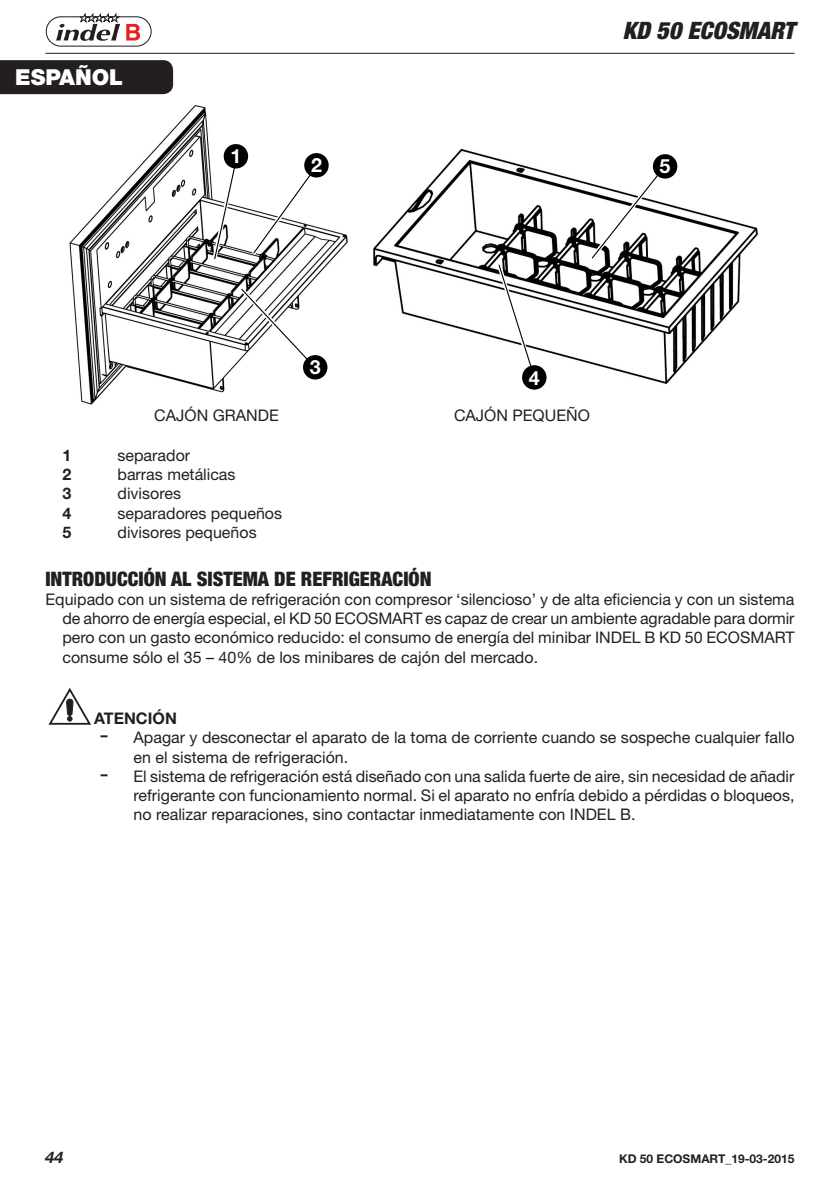
<style>
.page{position:relative;width:840px;height:1191px;background:#fff}
.page>*{position:absolute;margin:0;border:0;box-sizing:border-box;transform-origin:0 0}
.t1{font:italic 900 condensed 24px "Helvetica Neue LT Std";color:#231f20}
.t2{font:900 22px "Helvetica Neue LT Std";letter-spacing:-.005em;color:#fff}
.t3{font:900 condensed 20px "Helvetica Neue LT Std";color:#231f20}
.t4{font:700 19.6px "Helvetica Neue LT Std";color:#fff}
.t5{font:16px/19.2px "Helvetica Neue LT Std";color:#231f20;text-align:justify}
.t6{font:700 16px "Helvetica Neue LT Std";color:#231f20}
.t7{font:italic 700 16px "Helvetica Neue LT Std";color:#231f20}
.t8{font:700 12px "Helvetica Neue LT Std";color:#231f20}
.s1{font-size:24px}
</style>
<div class="page">
<svg style="left:45px;top:52px;width:750px;height:2px"></svg>
<hr style="left:45px;top:53px;width:749px;height:1px;background:#231f20">
<div style="left:46px;top:16px;width:105px;height:31px;border:1px solid #231f20;border-radius:15px"></div>
<svg style="left:56px;top:13px;width:84px;height:28px"></svg>
<svg style="left:0;top:69px;width:174px;height:26px"></svg>
<div style="left:0;top:60px;width:173px;height:34px;background:#231f20"></div>
<svg style="left:48px;top:687px;width:43px;height:38px"></svg>
<img style="left:69px;top:105px;width:279px;height:300px">
<img style="left:373px;top:148px;width:385px;height:242px">
<svg style="left:248px;top:160px;width:74px;height:99px"></svg>
<svg style="left:236px;top:283px;width:84px;height:90px"></svg>
<svg style="left:586px;top:161px;width:83px;height:102px"></svg>
<svg style="left:494px;top:260px;width:44px;height:122px"></svg>
<div style="left:304px;top:153px;width:24px;height:24px;background:#000;border-radius:50%"></div>
<div style="left:303px;top:355px;width:24px;height:24px;background:#000;border-radius:50%"></div>
<div style="left:652px;top:154px;width:25px;height:25px;background:#000;border-radius:50%"></div>
<div style="left:522px;top:365px;width:24px;height:24px;background:#000;border-radius:50%"></div>
<svg style="left:209px;top:152px;width:32px;height:112px"></svg>
<div style="left:223px;top:144px;width:25px;height:24px;background:#000;border-radius:50%"></div>
<h2 class="t2" style="left:15px;top:64px;width:109px">ESPAÑOL</h2>
<p class="t4" style="left:230px;top:144px;width:12px">1</p>
<p class="t4" style="left:311px;top:153px;width:12px">2</p>
<h1 class="t1" style="left:622px;top:16px;width:173px">KD 50 ECOSMART</h1>
<p class="t4" style="left:659px;top:154px;width:12px">5</p>
<p class="t4" style="left:309px;top:355px;width:12px">3</p>
<p class="t4" style="left:528px;top:365px;width:12px">4</p>
<p class="t5" style="left:154px;top:406px;width:126px">CAJÓN GRANDE</p>
<p class="t5" style="left:453px;top:406px;width:137px">CAJÓN PEQUEÑO</p>
<p class="t6" style="left:62px;top:445px;width:10px">1</p>
<p class="t5" style="left:117px;top:445px;width:74px">separador</p>
<p class="t6" style="left:62px;top:464px;width:10px">2</p>
<p class="t5" style="left:117px;top:464px;width:119px">barras metálicas</p>
<p class="t6" style="left:62px;top:484px;width:10px">3</p>
<p class="t5" style="left:117px;top:484px;width:65px">divisores</p>
<p class="t6" style="left:62px;top:503px;width:10px">4</p>
<p class="t5" style="left:117px;top:503px;width:166px">separadores pequeños</p>
<p class="t6" style="left:62px;top:522px;width:10px">5</p>
<p class="t5" style="left:117px;top:522px;width:140px">divisores pequeños</p>
<p class="t3" style="left:45px;top:566px;width:387px">INTRODUCCIÓN AL SISTEMA DE REFRIGERACIÓN</p>
<p class="t5" style="left:62px;top:589px;width:733px;text-indent:-17px">Equipado con un sistema de refrigeración con compresor ‘silencioso’ y de alta eficiencia y con un sistema de ahorro de energía especial, el KD 50 ECOSMART es capaz de crear un ambiente agradable para dormir pero con un gasto económico reducido: el consumo de energía del minibar INDEL B KD 50 ECOSMART consume sólo el 35 – 40% de los minibares de cajón del mercado.</p>
<p class="t6" style="left:94px;top:708px;width:84px">ATENCIÓN</p>
<p class="t5" style="left:133px;top:728px;width:662px;text-indent:-34px"><span class="s1">-</span> Apagar y desconectar el aparato de la toma de corriente cuando se sospeche cualquier fallo en el sistema de refrigeración.</p>
<p class="t5" style="left:133px;top:766px;width:662px;text-indent:-34px"><span class="s1">-</span> El sistema de refrigeración está diseñado con una salida fuerte de aire, sin necesidad de añadir refrigerante con funcionamiento normal. Si el aparato no enfría debido a pérdidas o bloqueos, no realizar reparaciones, sino contactar inmediatamente con INDEL B.</p>
<p class="t7" style="left:45px;top:1147px;width:19px">44</p>
<p class="t8" style="left:618px;top:1151px;width:177px">KD 50 ECOSMART_19-03-2015</p>
</div>
